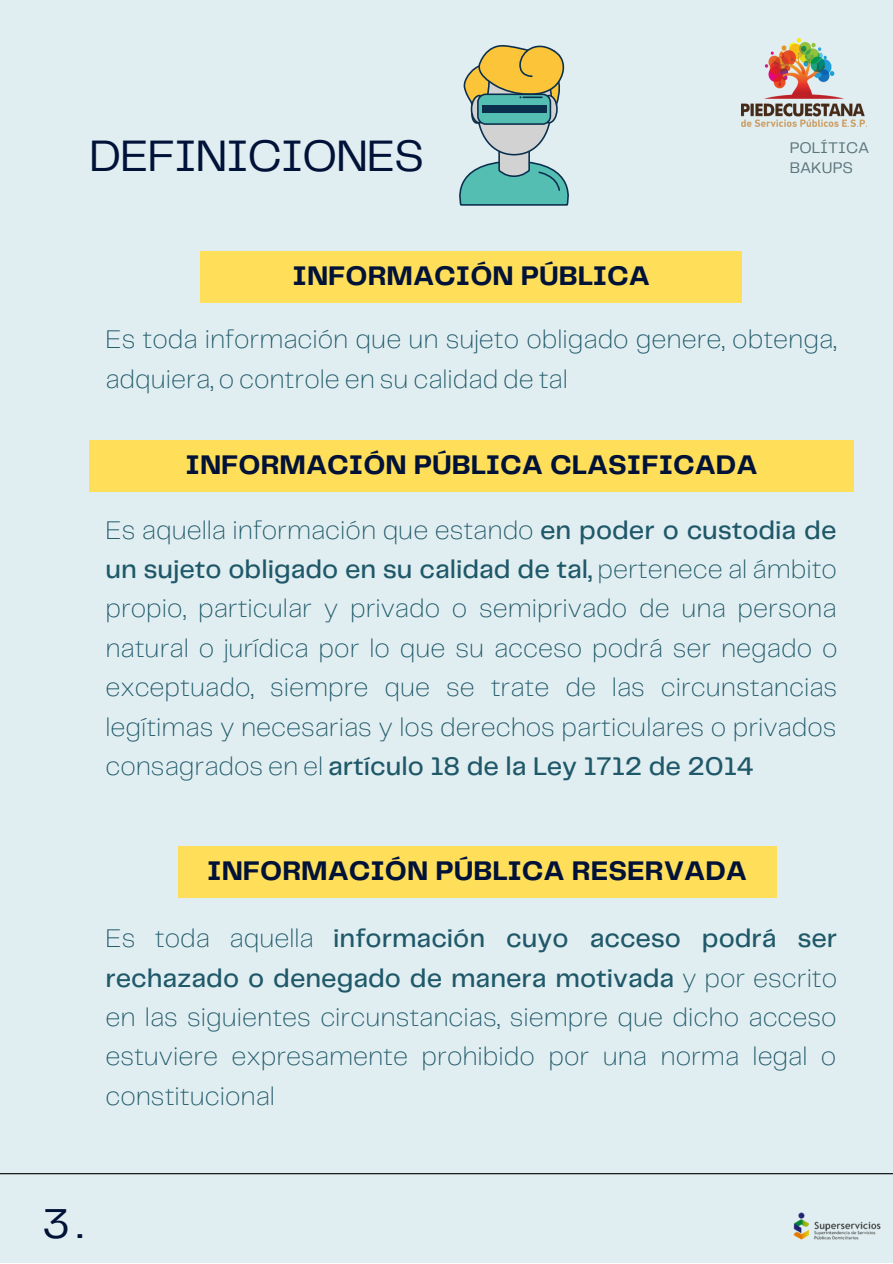
<style>
.page{position:relative;width:893px;height:1264px;background:#fff}
.page>*{position:absolute;margin:0;border:0;box-sizing:border-box;transform-origin:0 0}
.t1{font:45.75px "Telegraf";letter-spacing:-.03em;color:#011239}
.t2{font:43.5px "Telegraf";color:#011239}
.t3{font:700 27.9px "Telegraf";color:#011239}
.t4{font:200 26.55px/39.3px "Telegraf";color:#1e5869;text-align:justify}
.t5{font:16.05px/19.6px "Telegraf";color:#5b747b}
.s1{font-weight:500}
</style>
<div class="page">
<div style="left:0;top:0;width:892px;height:1262px;background:#e1eef1"></div>
<hr style="left:0;top:1173px;width:892px;height:1px;background:#000">
<img style="left:793px;top:1212px;width:88px;height:28px">
<img style="left:741px;top:38px;width:125px;height:88px">
<div style="left:200px;top:251px;width:542px;height:51px;background:#ffde59"></div>
<div style="left:89px;top:440px;width:764px;height:52px;background:#ffde59"></div>
<div style="left:178px;top:846px;width:598px;height:52px;background:#ffde59"></div>
<svg style="left:459px;top:141px;width:110px;height:65px"></svg>
<div style="left:476px;top:53px;width:75px;height:102px;background:#d3d2d2;border-radius:50%"></div>
<svg style="left:463px;top:45px;width:102px;height:81px"></svg>
<h1 class="t1" style="left:89px;top:136px;width:336px">DEFINICIONES</h1>
<p class="t3" style="left:292px;top:263px;width:359px">INFORMACIÓN PÚBLICA</p>
<p class="t5" style="left:789px;top:139px;width:81px">POLÍTICA<br>BAKUPS</p>
<p class="t4" style="left:105px;top:321px;width:733px">Es toda información que un sujeto obligado genere, obtenga, adquiera, o controle en su calidad de tal</p>
<p class="t3" style="left:186px;top:453px;width:573px">INFORMACIÓN PÚBLICA CLASIFICADA</p>
<p class="t4" style="left:105px;top:511px;width:733px">Es aquella información que estando <span class="s1">en poder o custodia de un sujeto obligado en su calidad de tal,</span> pertenece al ámbito propio, particular y privado o semiprivado de una persona natural o jurídica por lo que su acceso podrá ser negado o exceptuado, siempre que se trate de las circunstancias legítimas y necesarias y los derechos particulares o privados consagrados en el <span class="s1">artículo 18 de la Ley 1712 de 2014</span></p>
<p class="t3" style="left:207px;top:858px;width:541px">INFORMACIÓN PÚBLICA RESERVADA</p>
<p class="t4" style="left:105px;top:920px;width:733px">Es toda aquella <span class="s1">información cuyo acceso podrá ser rechazado o denegado de manera motivada</span> y por escrito en las siguientes circunstancias, siempre que dicho acceso estuviere expresamente prohibido por una norma legal o constitucional</p>
<h2 class="t2" style="left:42px;top:1204px;width:42px">3.</h2>
</div>
